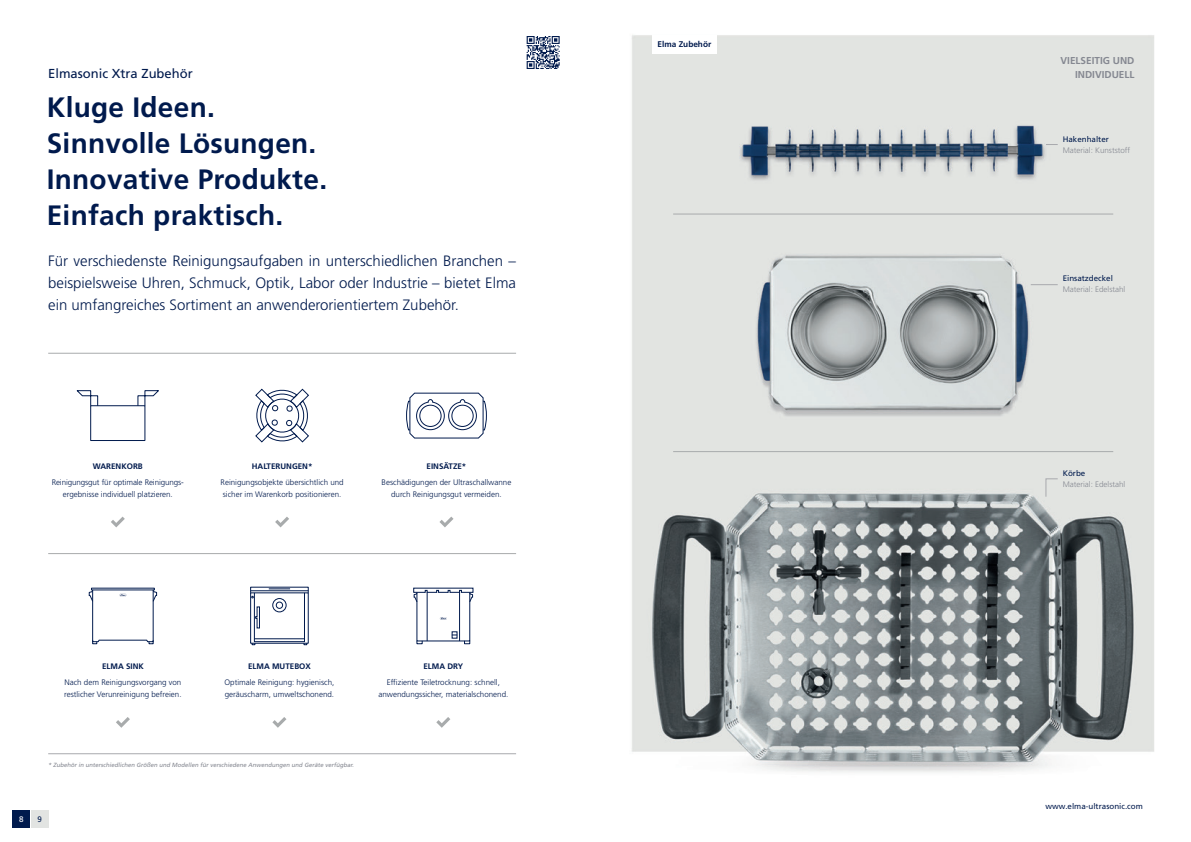
<style>
.page{position:relative;width:1191px;height:842px;background:#fff}
.page>*{position:absolute;margin:0;border:0;box-sizing:border-box;transform-origin:0 0}
.t1{font:700 28px/36px "Frutiger LT Pro";letter-spacing:.01em;color:#001a4d}
.t2{font:300 15px/22px "Frutiger LT Pro";color:#001a4d;text-align:justify}
.t3{font:13px "Frutiger LT Pro";color:#001a4d}
.t4{font:700 10px/14px "Frutiger LT Pro";color:#858891;text-align:right}
.t5{font:700 8.2px "Frutiger LT Pro";color:#001a4d}
.t6{font:300 8px/12px "Frutiger LT Pro";color:#001a4d}
.t7{font:700 8px "Frutiger LT Pro";color:#001a4d}
.t8{font:300 8px "Frutiger LT Pro";color:#858891}
.t9{font:8px "Frutiger LT Pro";color:#001a4d}
.t10{font:8px "Frutiger LT Pro";color:#fff}
.t11{font:italic 6px "Frutiger LT Pro";color:#858891}
</style>
<div class="page">
<img style="left:631px;top:35px;width:523px;height:737px">
<div style="left:13px;top:811px;width:17px;height:17px;background:#001a4d"></div>
<div style="left:31px;top:811px;width:17px;height:17px;background:#e2e4e2"></div>
<hr style="left:48px;top:553px;width:468px;height:1px;background:#a8abac">
<div style="left:250px;top:592px;width:59px;height:52px;border:1px solid #001a4d"></div>
<hr style="left:254px;top:638px;width:50px;height:1px;background:#001a4d">
<div style="left:272px;top:598px;width:14px;height:14px;border:1px solid #001a4d;border-radius:50%"></div>
<div style="left:276px;top:602px;width:7px;height:7px;border:1px solid #001a4d;border-radius:50%"></div>
<div style="left:254px;top:592px;width:51px;height:50px;border:1px solid #001a4d"></div>
<svg style="left:255px;top:606px;width:5px;height:23px"></svg>
<hr style="left:251px;top:590px;width:57px;height:1px;background:#001a4d">
<svg style="left:440px;top:617px;width:7px;height:3px"></svg>
<svg style="left:416px;top:640px;width:6px;height:4px"></svg>
<svg style="left:464px;top:640px;width:6px;height:4px"></svg>
<hr style="left:427px;top:592px;width:1px;height:49px;background:#001a4d">
<hr style="left:459px;top:592px;width:1px;height:49px;background:#001a4d">
<svg style="left:452px;top:631px;width:5px;height:7px"></svg>
<svg style="left:413px;top:587px;width:61px;height:16px"></svg>
<svg style="left:116px;top:717px;width:14px;height:11px"></svg>
<svg style="left:272px;top:717px;width:14px;height:11px"></svg>
<svg style="left:436px;top:717px;width:14px;height:11px"></svg>
<hr style="left:48px;top:353px;width:468px;height:1px;background:#a8abac">
<svg style="left:406px;top:392px;width:81px;height:47px"></svg>
<div style="left:451px;top:405px;width:22px;height:22px;border:1px solid #001a4d;border-radius:50%"></div>
<svg style="left:255px;top:388px;width:54px;height:55px"></svg>
<svg style="left:111px;top:517px;width:14px;height:10px"></svg>
<svg style="left:275px;top:517px;width:14px;height:10px"></svg>
<svg style="left:439px;top:517px;width:14px;height:10px"></svg>
<svg style="left:88px;top:589px;width:69px;height:55px"></svg>
<hr style="left:48px;top:753px;width:468px;height:1px;background:#a8a9ad">
<div style="left:652px;top:36px;width:65px;height:18px;background:#fff"></div>
<div style="left:90px;top:405px;width:55px;height:36px;border:1px solid #001a4d"></div>
<svg style="left:76px;top:390px;width:22px;height:17px"></svg>
<svg style="left:137px;top:390px;width:22px;height:17px"></svg>
<svg style="left:526px;top:36px;width:33px;height:33px"></svg>
<svg style="left:1045px;top:478px;width:13px;height:19px"></svg>
<svg style="left:1030px;top:284px;width:27px;height:1px"></svg>
<hr style="left:673px;top:214px;width:440px;height:1px;background:#a8abac">
<hr style="left:673px;top:451px;width:440px;height:1px;background:#a8abac">
<h3 class="t3" style="left:48px;top:66px;width:146px">Elmasonic Xtra Zubehör</h3>
<h1 class="t1" style="left:47px;top:90px;width:282px">Kluge Ideen.<br>Sinnvolle Lösungen.<br>Innovative Produkte.<br>Einfach praktisch.</h1>
<h2 class="t2" style="left:48px;top:250px;width:469px">Für verschiedenste Reinigungsaufgaben in unterschiedlichen Branchen – beispielsweise Uhren, Schmuck, Optik, Labor oder Industrie – bietet Elma ein umfangreiches Sortiment an anwenderorientiertem Zubehör.</h2>
<p class="t7" style="left:93px;top:461px;width:51px">WARENKORB</p>
<p class="t6" style="left:52px;top:476px;width:134px;text-align:center">Reinigungsgut für optimale Reinigungs&shy;ergebnisse individuell platzieren.</p>
<p class="t7" style="left:252px;top:461px;width:62px">HALTERUNGEN*</p>
<p class="t6" style="left:220px;top:476px;width:125px">Reinigungsobjekte übersichtlich und sicher im Warenkorb positionieren.</p>
<p class="t7" style="left:426px;top:461px;width:41px">EINSÄTZE*</p>
<p class="t6" style="left:381px;top:476px;width:131px;text-align:center">Beschädigungen der Ultraschallwanne durch Reinigungsgut vermeiden.</p>
<p class="t7" style="left:102px;top:661px;width:43px">ELMA SINK</p>
<p class="t6" style="left:64px;top:676px;width:119px">Nach dem Reinigungsvorgang von restlicher Verunreinigung befreien.</p>
<p class="t7" style="left:248px;top:661px;width:64px">ELMA MUTEBOX</p>
<p class="t6" style="left:224px;top:676px;width:111px">Optimale Reinigung: hygienisch, geräuscharm, umweltschonend.</p>
<p class="t7" style="left:423px;top:661px;width:41px">ELMA DRY</p>
<p class="t6" style="left:378px;top:676px;width:131px;text-align:center">Effiziente Teiletrocknung: schnell, anwendungssicher, materialschonend.</p>
<p class="t11" style="left:48px;top:761px;width:308px">* Zubehör in unterschiedlichen Größen und Modellen für verschiedene Anwendungen und Geräte verfügbar.</p>
<p class="t10" style="left:19px;top:814px;width:6px">8</p>
<p class="t9" style="left:37px;top:814px;width:6px">9</p>
<p class="t5" style="left:657px;top:39px;width:55px">Elma Zubehör</p>
<p class="t4" style="left:1060px;top:53px;width:75px">VIELSEITIG UND<br>INDIVIDUELL</p>
<p class="t9" style="left:1062px;top:134px;width:48px">Hakenhalter</p>
<p class="t8" style="left:1062px;top:145px;width:69px">Material: Kunststoff</p>
<p class="t9" style="left:1062px;top:274px;width:52px">Einsatzdeckel</p>
<p class="t8" style="left:1062px;top:285px;width:64px">Material: Edelstahl</p>
<p class="t9" style="left:1062px;top:468px;width:24px">Körbe</p>
<p class="t8" style="left:1062px;top:479px;width:64px">Material: Edelstahl</p>
<p class="t9" style="left:1045px;top:802px;width:99px">www.elma-ultrasonic.com</p>
</div>
